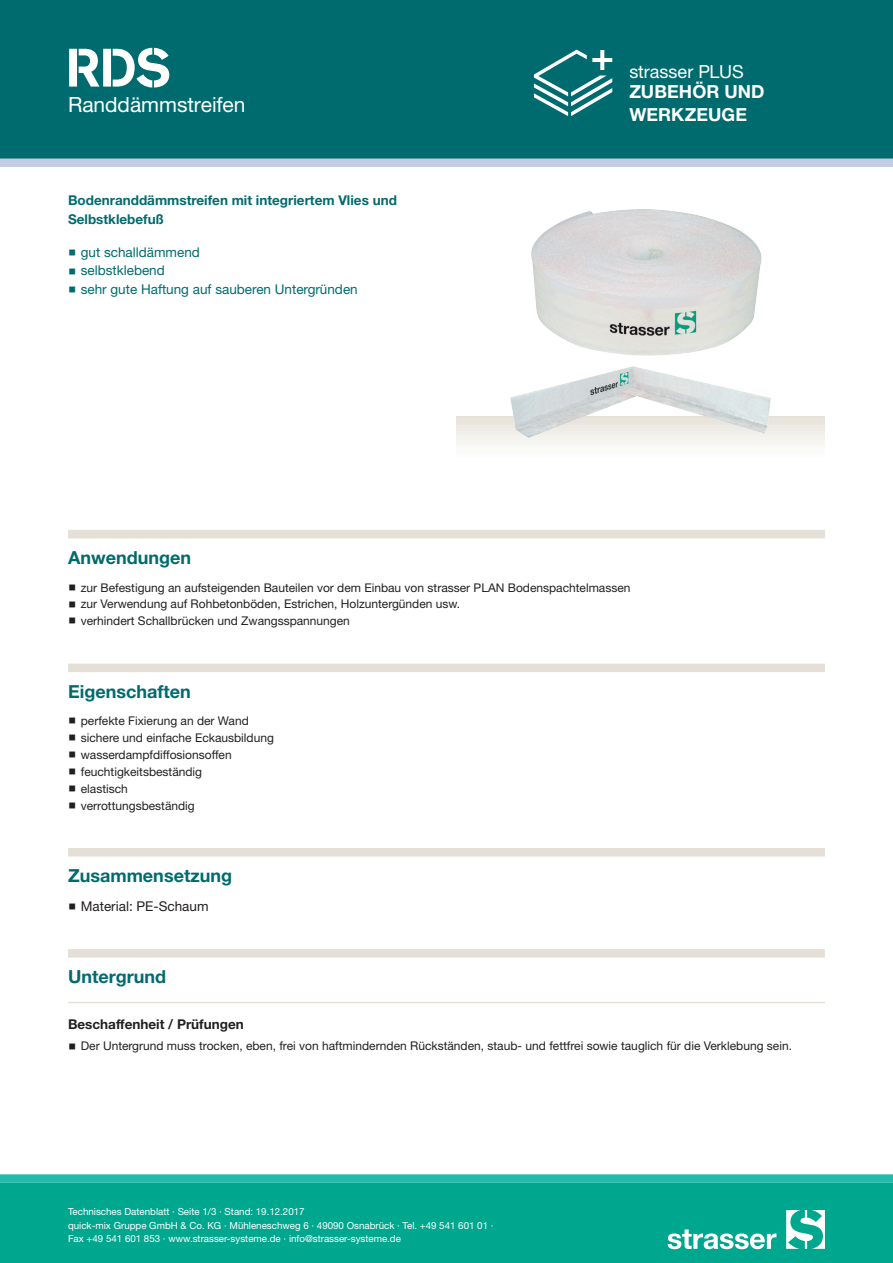
<style>
.page{position:relative;width:893px;height:1263px;background:#fff}
.page>*{position:absolute;margin:0;border:0;box-sizing:border-box;transform-origin:0 0}
.CB_AF_STR_Produkt_ku{font:700 54px "Standard CT Stencil";color:#fff}
.CB_AF_STR_Produkt_la{font:21px "Helvetica Neue LT Std";letter-spacing:-.005em;color:#fff}
.t1{font:700 18px "Helvetica Neue LT Std";color:#006b6e}
.CB_AF_STR_Produktgru{font:700 18px/22.5px "Helvetica Neue LT Std";letter-spacing:.005em;color:#fff}
.CB_AF_STR_Produktgru-2{font:18px "Helvetica Neue LT Std";color:#fff}
.t2{font:13.5px/18.8px "Helvetica Neue LT Std";color:#006b6e}
.t3{font:700 13.5px/18.8px "Helvetica Neue LT Std";color:#006b6e}
.t4{font:700 13.5px "Helvetica Neue LT Std";color:#231f20}
.t5{font:13.5px "Helvetica Neue LT Std";color:#231f20}
.t6{font:12px/16.8px "Helvetica Neue LT Std";color:#231f20}
.t7{font:9.75px/13.5px "Helvetica Neue LT Std";color:#fff}
</style>
<div class="page">
<div style="left:0;top:1183px;width:893px;height:80px;background:#00a78f"></div>
<div style="left:0;top:0;width:893px;height:159px;background:#006b6e"></div>
<svg style="left:668px;top:1229px;width:108px;height:20px"></svg>
<svg style="left:786px;top:1210px;width:39px;height:39px"></svg>
<div style="left:0;top:1174px;width:893px;height:9px;background:#22bbab"></div>
<div style="left:0;top:159px;width:893px;height:8px;background:#c2cce2"></div>
<svg style="left:534px;top:50px;width:78px;height:66px"></svg>
<svg style="left:456px;top:416px;width:369px;height:29px"></svg>
<img style="left:505px;top:209px;width:271px;height:233px">
<div style="left:68px;top:530px;width:757px;height:8px;background:#e5e0d7"></div>
<div style="left:68px;top:664px;width:757px;height:8px;background:#e5e0d7"></div>
<div style="left:68px;top:848px;width:757px;height:8px;background:#e5e0d7"></div>
<div style="left:68px;top:949px;width:757px;height:8px;background:#e5e0d7"></div>
<hr style="left:68px;top:1002px;width:757px;height:1px;background:#e5e0d7">
<p class="CB_AF_STR_Produkt_ku" style="left:66px;top:34px;width:106px">RDS</p>
<p class="CB_AF_STR_Produkt_la" style="left:68px;top:92px;width:179px">Randdämmstreifen</p>
<p class="t3" style="left:68px;top:191px;width:330px">Bodenranddämmstreifen mit integriertem Vlies und<br>Selbstklebefuß</p>
<p class="t2" style="left:81px;top:242px;width:278px">gut schalldämmend<br>selbstklebend<br>sehr gute Haftung auf sauberen Untergründen</p>
<p class="CB_AF_STR_Produktgru-2" style="left:629px;top:61px;width:116px">strasser PLUS</p>
<p class="CB_AF_STR_Produktgru" style="left:629px;top:80px;width:137px">ZUBEHÖR UND<br>WERKZEUGE</p>
<p class="t1" style="left:68px;top:546px;width:125px">Anwendungen</p>
<p class="t6" style="left:81px;top:579px;width:551px">zur Befestigung an aufsteigenden Bauteilen vor dem Einbau von strasser PLAN Bodenspachtelmassen zur Verwendung auf Rohbetonböden, Estrichen, Holzuntergünden usw.<br>verhindert Schallbrücken und Zwangsspannungen</p>
<p class="t1" style="left:68px;top:680px;width:124px">Eigenschaften</p>
<p class="t6" style="left:81px;top:712px;width:195px">perfekte Fixierung an der Wand sichere und einfache Eckausbildung wasserdampfdiffosionsoffen feuchtigkeitsbeständig<br>elastisch<br>verrottungsbeständig</p>
<p class="t1" style="left:68px;top:864px;width:165px">Zusammensetzung</p>
<p class="t5" style="left:81px;top:898px;width:129px">Material: PE-Schaum</p>
<p class="t1" style="left:68px;top:965px;width:100px">Untergrund</p>
<p class="t4" style="left:68px;top:1015px;width:177px">Beschaffenheit / Prüfungen</p>
<p class="t6" style="left:81px;top:1037px;width:713px">Der Untergrund muss trocken, eben, frei von haftmindernden Rückständen, staub- und fettfrei sowie tauglich für die Verklebung sein.</p>
<p class="t7" style="left:68px;top:1205px;width:238px">Technisches Datenblatt · Seite 1/3 · Stand: 19.12.2017</p>
<p class="t7" style="left:68px;top:1218px;width:427px">quick-mix Gruppe GmbH &amp; Co. KG · Mühleneschweg 6 · 49090 Osnabrück · Tel. +49 541 601 01 ·<br>Fax +49 541 601 853 · www.strasser-systeme.de · info@strasser-systeme.de</p>
</div>
